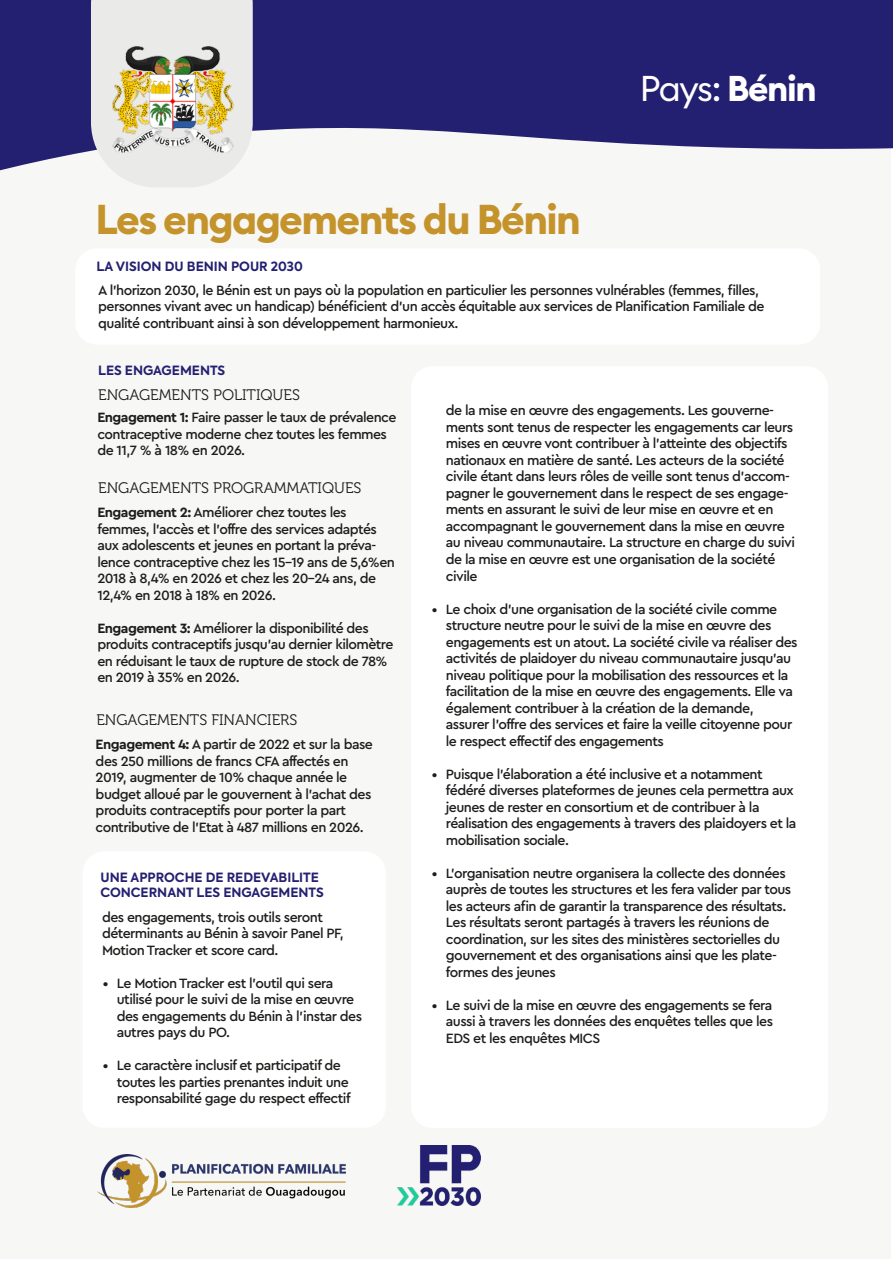
<style>
.page{position:relative;width:893px;height:1263px;background:#fff}
.page>*{position:absolute;margin:0;border:0;box-sizing:border-box;transform-origin:0 0}
.t1{font:700 41.1px "Euclid Circular B";letter-spacing:-.04em;color:#c4932c}
.t2{font:35.4px "Euclid Circular B";color:#fff}
.t3{font:15.3px "Museo 300";color:#1d1d1b}
.t4{font:500 14.1px/16.5px "Cera Pro";letter-spacing:-.04em;color:#1d1d1b}
.t5{font:700 12.75px/15.3px "Axiforma";color:#242071}
.s1{font-weight:700}
</style>
<div class="page">
<div style="left:0;top:90px;width:891px;height:1168px;background:#f7f7f6"></div>
<svg style="left:0;top:0;width:893px;height:171px;fill:#242071"></svg>
<svg style="left:91px;top:0;width:162px;height:187px"></svg>
<div style="left:75px;top:248px;width:745px;height:97px;background:#fff;border-radius:21px"></div>
<div style="left:411px;top:366px;width:417px;height:762px;background:#fff;border-radius:21px"></div>
<div style="left:83px;top:851px;width:303px;height:277px;background:#fff;border-radius:21px"></div>
<img style="left:397px;top:1146px;width:83px;height:59px">
<img style="left:98px;top:1154px;width:248px;height:53px">
<img style="left:112px;top:46px;width:121px;height:107px">
<h1 class="t1" style="left:96px;top:193px;width:487px">Les engagements du Bénin</h1>
<h2 class="t2" style="left:640px;top:65px;width:178px">Pays: <span class="s1">Bénin</span></h2>
<p class="t5" style="left:97px;top:259px;width:208px">LA VISION DU BENIN POUR 2030</p>
<p class="t4" style="left:98px;top:281px;width:668px">A l’horizon 2030, le Bénin est un pays où la population en particulier les personnes vulnérables (femmes, filles, personnes vivant avec un handicap) bénéficient d’un accès équitable aux services de Planification Familiale de qualité contribuant ainsi à son développement harmonieux.</p>
<p class="t5" style="left:98px;top:363px;width:129px">LES ENGAGEMENTS</p>
<p class="t4" style="left:97px;top:409px;width:300px"><span class="s1">Engagement 1:</span> Faire passer le taux de prévalence contraceptive moderne chez toutes les femmes de 11,7 % à 18% en 2026.</p>
<p class="t3" style="left:98px;top:387px;width:203px">ENGAGEMENTS POLITIQUES</p>
<p class="t3" style="left:98px;top:479px;width:265px">ENGAGEMENTS PROGRAMMATIQUES</p>
<p class="t4" style="left:97px;top:504px;width:299px"><span class="s1">Engagement 2:</span> Améliorer chez toutes les femmes, l’accès et l’offre des services adaptés aux adolescents et jeunes en portant la préva&shy;lence contraceptive chez les 15–19 ans de 5,6%en 2018 à 8,4% en 2026 et chez les 20–24 ans, de 12,4% en 2018 à 18% en 2026.</p>
<p class="t4" style="left:97px;top:619px;width:298px"><span class="s1">Engagement 3:</span> Améliorer la disponibilité des produits contraceptifs jusqu’au dernier kilomètre en réduisant le taux de rupture de stock de 78% en 2019 à 35% en 2026.</p>
<p class="t3" style="left:96px;top:711px;width:202px">ENGAGEMENTS FINANCIERS</p>
<p class="t4" style="left:96px;top:736px;width:279px"><span class="s1">Engagement 4:</span> A partir de 2022 et sur la base des 250 millions de francs CFA affectés en 2019, augmenter de 10% chaque année le budget alloué par le gouvernent à l’achat des produits contraceptifs pour porter la part contributive de l’Etat à 487 millions en 2026.</p>
<p class="t5" style="left:100px;top:869px;width:225px">UNE APPROCHE DE REDEVABILITE<br>CONCERNANT LES ENGAGEMENTS</p>
<p class="t4" style="left:102px;top:908px;width:243px">des engagements, trois outils seront déterminants au Bénin à savoir Panel PF,<br>Motion Tracker et score card.</p>
<p class="t4" style="left:103px;top:974px;width:7px">•</p>
<p class="t4" style="left:103px;top:1057px;width:7px">•</p>
<p class="t4" style="left:117px;top:974px;width:247px">Le Motion Tracker est l’outil qui sera utilisé pour le suivi de la mise en œuvre des engagements du Bénin à l’instar des autres pays du PO.</p>
<p class="t4" style="left:117px;top:1057px;width:235px">Le caractère inclusif et participatif de toutes les parties prenantes induit une responsabilité gage du respect effectif</p>
<p class="t4" style="left:432px;top:600px;width:7px">•</p>
<p class="t4" style="left:432px;top:765px;width:7px">•</p>
<p class="t4" style="left:432px;top:864px;width:7px">•</p>
<p class="t4" style="left:432px;top:996px;width:7px">•</p>
<p class="t4" style="left:446px;top:402px;width:351px">de la mise en œuvre des engagements. Les gouverne&shy;ments sont tenus de respecter les engagements car leurs mises en œuvre vont contribuer à l’atteinte des objectifs nationaux en matière de santé. Les acteurs de la société civile étant dans leurs rôles de veille sont tenus d’accom&shy;pagner le gouvernement dans le respect de ses engage&shy;ments en assurant le suivi de leur mise en œuvre et en accompagnant le gouvernement dans la mise en œuvre au niveau communautaire. La structure en charge du suivi de la mise en œuvre est une organisation de la société civile</p>
<p class="t4" style="left:446px;top:600px;width:353px">Le choix d’une organisation de la société civile comme structure neutre pour le suivi de la mise en œuvre des engagements est un atout. La société civile va réaliser des activités de plaidoyer du niveau communautaire jusqu’au niveau politique pour la mobilisation des ressources et la facilitation de la mise en œuvre des engagements. Elle va également contribuer à la création de la demande, assurer l’offre des services et faire la veille citoyenne pour le respect effectif des engagements</p>
<p class="t4" style="left:446px;top:765px;width:352px">Puisque l’élaboration a été inclusive et a notamment fédéré diverses plateformes de jeunes cela permettra aux jeunes de rester en consortium et de contribuer à la réalisation des engagements à travers des plaidoyers et la mobilisation sociale.</p>
<p class="t4" style="left:446px;top:864px;width:347px">L’organisation neutre organisera la collecte des données auprès de toutes les structures et les fera valider par tous les acteurs afin de garantir la transparence des résultats.<br>Les résultats seront partagés à travers les réunions de coordination, sur les sites des ministères sectorielles du gouvernement et des organisations ainsi que les plate&shy;formes des jeunes</p>
<p class="t4" style="left:446px;top:996px;width:329px;text-align:justify">Le suivi de la mise en œuvre des engagements se fera aussi à travers les données des enquêtes telles que les EDS et les enquêtes MICS</p>
</div>
